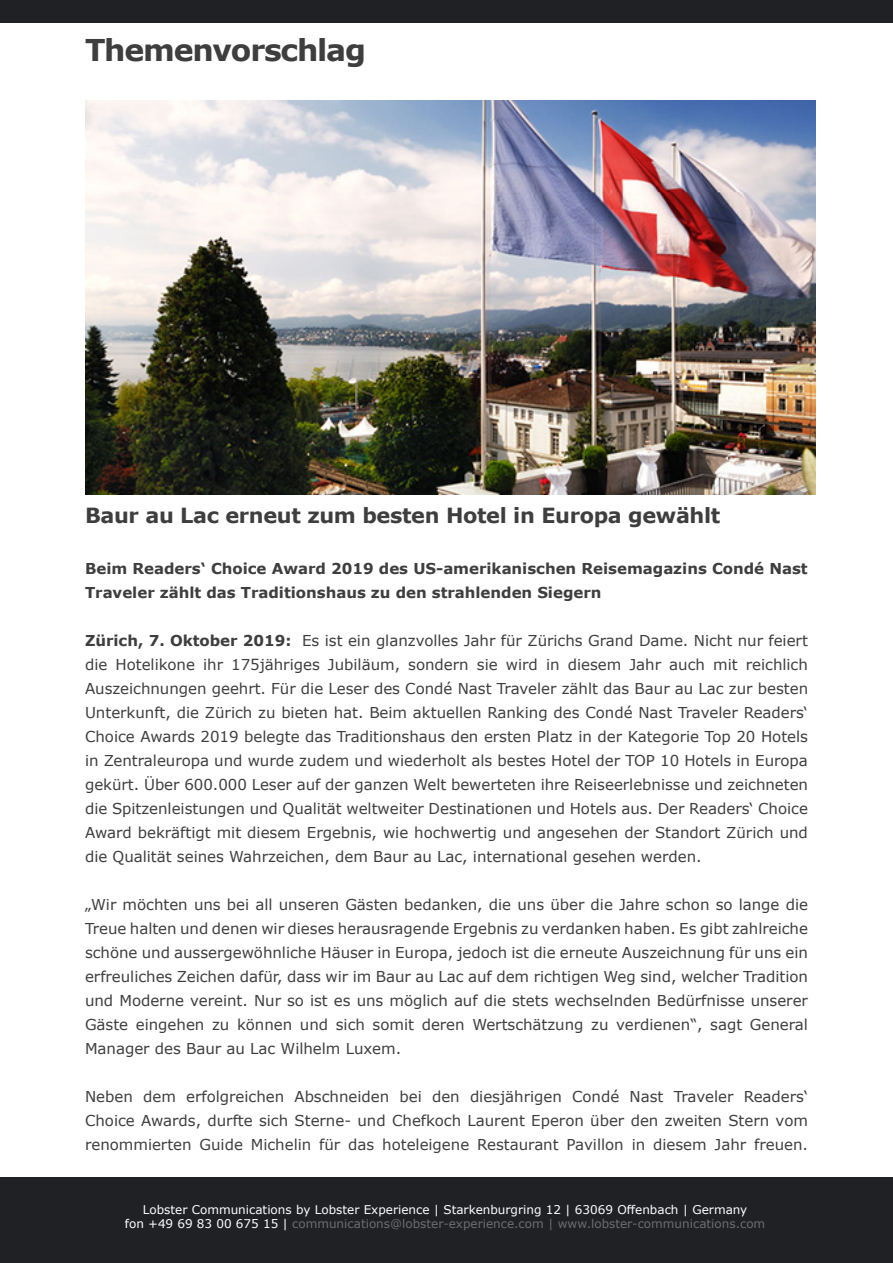
<style>
.page{position:relative;width:893px;height:1263px;background:#fff}
.page>*{position:absolute;margin:0;border:0;box-sizing:border-box;transform-origin:0 0}
.t1{font:700 30px "Verdana";letter-spacing:-.04em;color:#3e3e3f}
.t2{font:700 20.85px "Verdana";letter-spacing:-.015em;color:#3e3e3f}
.t3{font:15px/24px "Verdana";color:#3e3e3f;text-align:justify}
.t4{font:700 15px/24px "Verdana";color:#3e3e3f}
.t5{font:12px "Verdana";color:#6c6d70}
.t6{font:12px "Verdana";color:#fff}
.s1{font-weight:700}
.s2{color:#fff}
</style>
<div class="page">
<div style="left:0;top:0;width:893px;height:22px;background:#202125"></div>
<img style="left:85px;top:101px;width:730px;height:393px">
<div style="left:0;top:1178px;width:893px;height:85px;background:#202125"></div>
<p class="t1" style="left:85px;top:29px;width:283px">Themenvorschlag</p>
<p class="t2" style="left:85px;top:500px;width:637px">Baur au Lac erneut zum besten Hotel in Europa gewählt</p>
<p class="t4" style="left:85px;top:556px;width:724px">Beim Readers‘ Choice Award 2019 des US-amerikanischen Reisemagazins Condé Nast<br>Traveler zählt das Traditionshaus zu den strahlenden Siegern</p>
<p class="t3" style="left:85px;top:628px;width:725px"><span class="s1">Zürich, 7. Oktober 2019:</span> Es ist ein glanzvolles Jahr für Zürichs Grand Dame. Nicht nur feiert die Hotelikone ihr 175jähriges Jubiläum, sondern sie wird in diesem Jahr auch mit reichlich Auszeichnungen geehrt. Für die Leser des Condé Nast Traveler zählt das Baur au Lac zur besten Unterkunft, die Zürich zu bieten hat. Beim aktuellen Ranking des Condé Nast Traveler Readers‘ Choice Awards 2019 belegte das Traditionshaus den ersten Platz in der Kategorie Top 20 Hotels in Zentraleuropa und wurde zudem und wiederholt als bestes Hotel der TOP 10 Hotels in Europa gekürt. Über 600.000 Leser auf der ganzen Welt bewerteten ihre Reiseerlebnisse und zeichneten die Spitzenleistungen und Qualität weltweiter Destinationen und Hotels aus. Der Readers‘ Choice Award bekräftigt mit diesem Ergebnis, wie hochwertig und angesehen der Standort Zürich und die Qualität seines Wahrzeichen, dem Baur au Lac, international gesehen werden.</p>
<p class="t3" style="left:85px;top:892px;width:724px">„Wir möchten uns bei all unseren Gästen bedanken, die uns über die Jahre schon so lange die Treue halten und denen wir dieses herausragende Ergebnis zu verdanken haben. Es gibt zahlreiche schöne und aussergewöhnliche Häuser in Europa, jedoch ist die erneute Auszeichnung für uns ein erfreuliches Zeichen dafür, dass wir im Baur au Lac auf dem richtigen Weg sind, welcher Tradition und Moderne vereint. Nur so ist es uns möglich auf die stets wechselnden Bedürfnisse unserer Gäste eingehen zu können und sich somit deren Wertschätzung zu verdienen“, sagt General Manager des Baur au Lac Wilhelm Luxem.</p>
<p class="t3" style="left:85px;top:1084px;width:724px">Neben dem erfolgreichen Abschneiden bei den diesjährigen Condé Nast Traveler Readers‘ Choice Awards, durfte sich Sterne- und Chefkoch Laurent Eperon über den zweiten Stern vom renommierten Guide Michelin für das hoteleigene Restaurant Pavillon in diesem Jahr freuen.</p>
<p class="t6" style="left:143px;top:1201px;width:606px">Lobster Communications by Lobster Experience | Starkenburgring 12 | 63069 Offenbach | Germany</p>
<p class="t5" style="left:125px;top:1215px;width:642px"><span class="s2">fon +49 69 83 00 675 15 |</span> communications@lobster-experience.com | www.lobster-communications.com</p>
</div>
